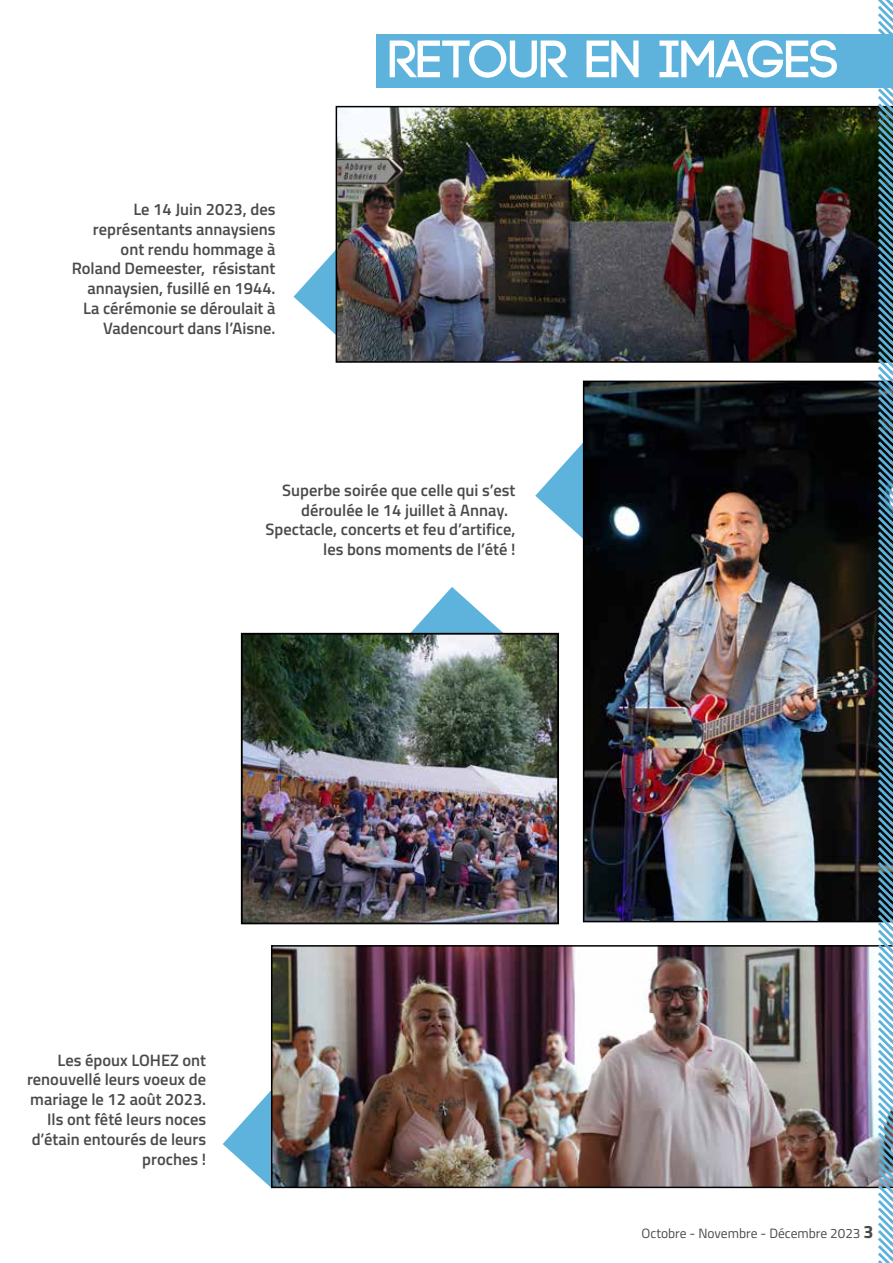
<style>
.page{position:relative;width:893px;height:1263px;background:#fff}
.page>*{position:absolute;margin:0;border:0;box-sizing:border-box;transform-origin:0 0}
.t1{font:700 52.5px "Code";color:#fff}
.t2{font:600 16.5px/19.8px "Titillium";color:#4a4a49;text-align:right}
.t3{font:13.5px "Titillium";color:#4a4a49}
.s1{font-weight:700;font-size:18px}
</style>
<div class="page">
<svg style="left:293px;top:243px;width:43px;height:98px"></svg>
<svg style="left:535px;top:442px;width:48px;height:98px"></svg>
<svg style="left:223px;top:1090px;width:49px;height:99px"></svg>
<div style="left:376px;top:34px;width:517px;height:53px;background:#5eb3dc"></div>
<img style="left:271px;top:945px;width:604px;height:243px">
<img style="left:583px;top:381px;width:292px;height:541px">
<svg style="left:407px;top:587px;width:99px;height:46px"></svg>
<img style="left:336px;top:106px;width:539px;height:257px">
<img style="left:244px;top:636px;width:312px;height:285px">
<div style="left:241px;top:633px;width:318px;height:291px;border:2px solid #000"></div>
<svg style="left:875px;top:0;width:18px;height:1263px"></svg>
<p class="t2" style="left:72px;top:198px;width:205px">Le 14 Juin 2023, des représentants annaysiens ont rendu hommage à<br>Roland Demeester, résistant annaysien, fusillé en 1944.<br>La cérémonie se déroulait à<br>Vadencourt dans l’Aisne.</p>
<h1 class="t1" style="left:389px;top:33px;width:452px">RETOUR EN IMAGES</h1>
<p class="t2" style="left:282px;top:479px;width:235px">Superbe soirée que celle qui s’est</p>
<p class="t2" style="left:301px;top:499px;width:208px">déroulée le 14 juillet à Annay.</p>
<p class="t2" style="left:266px;top:519px;width:251px">Spectacle, concerts et feu d’artifice,</p>
<p class="t2" style="left:323px;top:539px;width:194px">les bons moments de l’été !</p>
<p class="t2" style="left:27px;top:1049px;width:181px">Les époux LO HEZ ont renouvellé leurs voeux de mariage le 12 août 2023.<br>I ls ont fêté leurs noces d’étain entourés de leurs proches !</p>
<p class="t3" style="left:641px;top:1224px;width:233px">Octobre - Novembre - Décembre 2023 <span class="s1">3</span></p>
</div>
